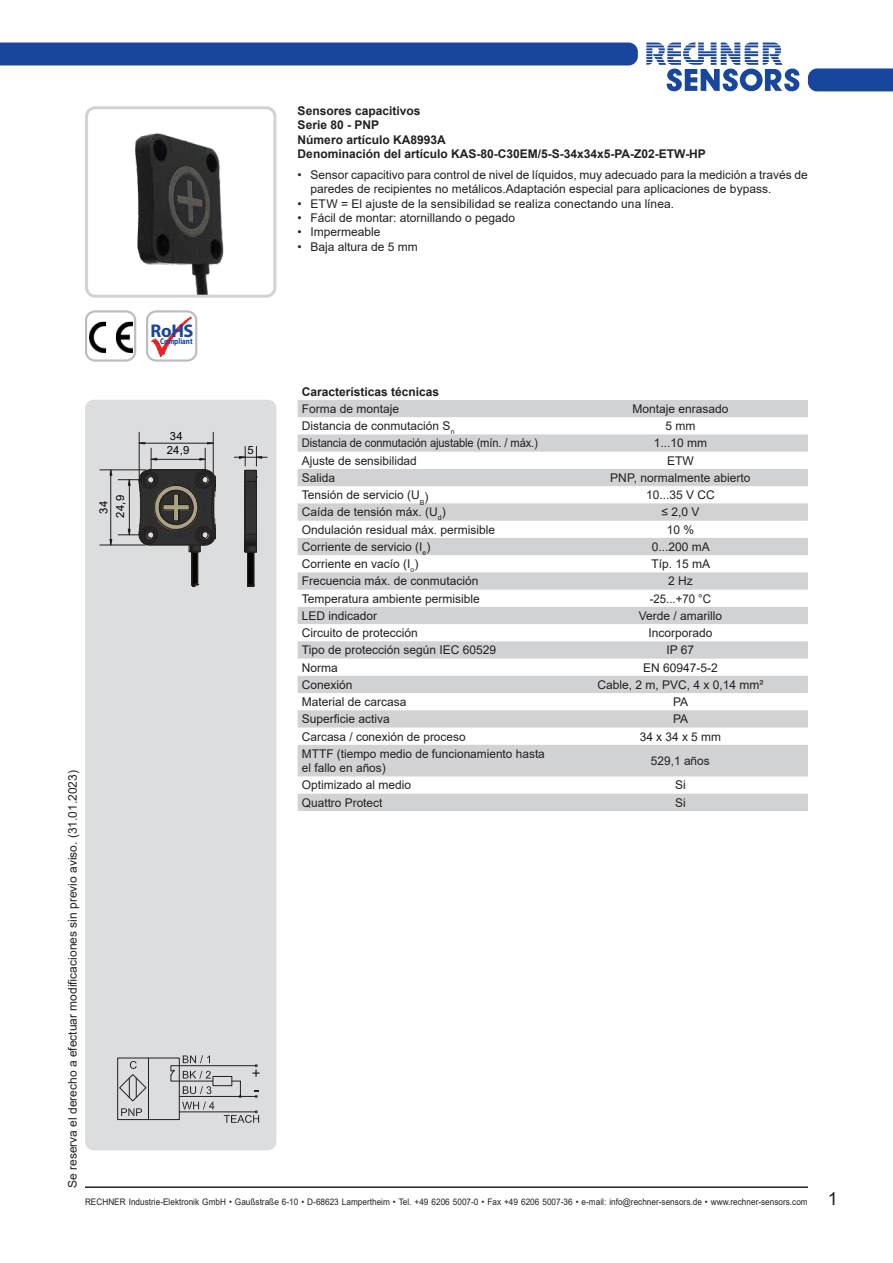
<style>
.page{position:relative;width:893px;height:1263px;background:#fff}
.page>*{position:absolute;margin:0;border:0;box-sizing:border-box;transform-origin:0 0}
.t1{font:700 18.45px "Myriad Pro";color:#18469d}
.Text_neben_Foto{font:12px/14.4px "Arial";color:#231f20}
.t2{font:700 12px "Arial";color:#231f20}
.Text_neben_Foto-2{font:12px "Arial";color:#231f20;scale:.93 1}
.Text_neben_Foto-3{font:12px "Arial";color:#231f20;scale:.95 1}
.t3{font:11.25px "Arial";letter-spacing:.005em;color:#000}
.t4{font:9px "Arial";color:#231f20;scale:.91 1}
.t5{font:700 8.55px "Myriad Pro";color:#18469d;scale:.82 1}
.t6{font:7.05px "Arial";color:#231f20}
.s1{font-size:18px}
</style>
<div class="page">
<svg style="left:646px;top:43px;width:153px;height:48px"></svg>
<div style="left:808px;top:68px;width:85px;height:23px;background:#18469d"></div>
<hr style="left:85px;top:1186px;width:723px;height:2px;background:#231f20">
<div style="left:0;top:43px;width:638px;height:22px;background:#18469d"></div>
<img style="left:89px;top:110px;width:183px;height:184px">
<div style="left:85px;top:106px;width:191px;height:192px;border:3px solid #d1d2d4;border-radius:9px"></div>
<div style="left:85px;top:400px;width:191px;height:750px;background:#dcdddf;border-radius:9px"></div>
<div style="left:85px;top:310px;width:51px;height:51px;border:2px solid #bcbdc0;border-radius:9px"></div>
<img style="left:90px;top:322px;width:42px;height:30px">
<div style="left:146px;top:310px;width:51px;height:51px;border:2px solid #bcbdc0;border-radius:9px"></div>
<img style="left:151px;top:316px;width:40px;height:40px">
<div style="left:213px;top:1076px;width:19px;height:10px;border:1px solid #231f20"></div>
<hr style="left:179px;top:1065px;width:77px;height:1px;background:#231f20">
<hr style="left:179px;top:1111px;width:77px;height:1px;background:#231f20">
<hr style="left:179px;top:1096px;width:77px;height:1px;background:#231f20">
<svg style="left:121px;top:1108px;width:21px;height:8px"></svg>
<svg style="left:182px;top:1101px;width:32px;height:8px"></svg>
<hr style="left:148px;top:1058px;width:1px;height:61px;background:#231f20">
<div style="left:117px;top:1058px;width:63px;height:62px;border:1px solid #231f20"></div>
<svg style="left:119px;top:1061px;width:28px;height:41px"></svg>
<hr style="left:179px;top:1081px;width:34px;height:1px;background:#231f20">
<svg style="left:224px;top:1110px;width:35px;height:13px"></svg>
<svg style="left:232px;top:1081px;width:10px;height:17px"></svg>
<svg style="left:255px;top:1090px;width:4px;height:8px"></svg>
<svg style="left:252px;top:1064px;width:8px;height:13px"></svg>
<svg style="left:170px;top:1055px;width:42px;height:40px"></svg>
<img style="left:189px;top:552px;width:12px;height:33px">
<img style="left:248px;top:553px;width:6px;height:31px">
<hr style="left:197px;top:552px;width:1px;height:33px;background:#231f20">
<hr style="left:191px;top:552px;width:1px;height:33px;background:#231f20">
<svg style="left:191px;top:583px;width:8px;height:4px"></svg>
<hr style="left:254px;top:552px;width:1px;height:33px;background:#231f20">
<hr style="left:247px;top:552px;width:1px;height:33px;background:#231f20">
<svg style="left:247px;top:584px;width:8px;height:3px"></svg>
<svg style="left:234px;top:446px;width:33px;height:107px"></svg>
<hr style="left:100px;top:469px;width:46px;height:1px;background:#231f20">
<hr style="left:100px;top:545px;width:46px;height:1px;background:#231f20">
<svg style="left:109px;top:442px;width:107px;height:110px"></svg>
<hr style="left:145px;top:443px;width:63px;height:1px;background:#231f20">
<hr style="left:213px;top:432px;width:1px;height:44px;background:#231f20">
<hr style="left:139px;top:432px;width:1px;height:44px;background:#231f20">
<svg style="left:298px;top:400px;width:510px;height:411px;fill:#d1d2d4"></svg>
<p class="t1" style="left:150px;top:318px;width:45px">RoHS</p>
<p class="t5" style="left:160px;top:336px;width:41px">Compliant</p>
<p class="t3" style="left:96px;top:514px;width:14px;rotate:-90deg">34</p>
<p class="t3" style="left:112px;top:518px;width:24px;rotate:-90deg">24,9</p>
<p class="t3" style="left:170px;top:428px;width:14px">34</p>
<p class="t3" style="left:167px;top:443px;width:24px">24,9</p>
<p class="t3" style="left:248px;top:442px;width:8px">5</p>
<p class="Text_neben_Foto" style="left:65px;top:1188px;width:419px;rotate:-90deg">Se reserva el derecho a efectuar modificaciones sin previo aviso. (31.01.2023)</p>
<p class="t2" style="left:298px;top:102px;width:124px">Sensores capacitivos</p>
<p class="t2" style="left:298px;top:117px;width:83px">Serie 80 - PNP</p>
<p class="t2" style="left:298px;top:131px;width:150px">Número artículo KA8993A</p>
<p class="t2" style="left:298px;top:146px;width:410px">Denominación del artículo KAS-80-C30EM/5-S-34x34x5-PA-Z02-ETW-HP</p>
<p class="Text_neben_Foto" style="left:310px;top:167px;width:499px;text-indent:-13px">• Sensor capacitivo para control de nivel de líquidos, muy adecuado para la medición a través de paredes de recipientes no metálicos.Adaptación especial para aplicaciones de bypass.</p>
<p class="Text_neben_Foto" style="left:298px;top:196px;width:378px">• ETW = El ajuste de la sensibilidad se realiza conectando una línea.</p>
<p class="Text_neben_Foto" style="left:298px;top:211px;width:219px">• Fácil de montar: atornillando o pegado</p>
<p class="Text_neben_Foto" style="left:298px;top:225px;width:84px">• Impermeable</p>
<p class="Text_neben_Foto" style="left:298px;top:239px;width:122px">• Baja altura de 5 mm</p>
<p class="t2" style="left:302px;top:383px;width:139px">Características técnicas</p>
<p class="Text_neben_Foto" style="left:302px;top:401px;width:99px">Forma de montaje</p>
<p class="Text_neben_Foto" style="left:632px;top:401px;width:98px">Montaje enrasado</p>
<p class="Text_neben_Foto" style="left:302px;top:419px;width:154px">Distancia de conmutación S<sub>n</sub></p>
<p class="Text_neben_Foto" style="left:665px;top:419px;width:31px">5 mm</p>
<p class="Text_neben_Foto-2" style="left:302px;top:435px;width:255px">Distancia de conmutación ajustable (mín. / máx.)</p>
<p class="Text_neben_Foto" style="left:654px;top:436px;width:55px">1...10 mm</p>
<p class="Text_neben_Foto" style="left:302px;top:453px;width:116px">Ajuste de sensibilidad</p>
<p class="Text_neben_Foto" style="left:667px;top:453px;width:28px">ETW</p>
<p class="Text_neben_Foto" style="left:302px;top:470px;width:35px">Salida</p>
<p class="Text_neben_Foto" style="left:610px;top:470px;width:142px">PNP, normalmente abierto</p>
<p class="Text_neben_Foto" style="left:302px;top:488px;width:120px">Tensión de servicio (U</p>
<p class="t6" style="left:420px;top:497px;width:10px">B<sup>)</sup></p>
<p class="Text_neben_Foto" style="left:646px;top:488px;width:70px">10...35 V CC</p>
<p class="Text_neben_Foto" style="left:302px;top:505px;width:145px">Caída de tensión máx. (U<sub>d</sub>)</p>
<p class="Text_neben_Foto" style="left:661px;top:505px;width:39px">≤ 2,0 V</p>
<p class="Text_neben_Foto" style="left:302px;top:522px;width:195px">Ondulación residual máx. permisible</p>
<p class="Text_neben_Foto" style="left:667px;top:522px;width:29px">10 %</p>
<p class="Text_neben_Foto" style="left:302px;top:539px;width:130px">Corriente de servicio (I<sub>e</sub>)</p>
<p class="Text_neben_Foto" style="left:652px;top:539px;width:60px">0...200 mA</p>
<p class="Text_neben_Foto" style="left:302px;top:557px;width:118px">Corriente en vacío (I<sub>o</sub>)</p>
<p class="Text_neben_Foto" style="left:651px;top:557px;width:60px">Típ. 15 mA</p>
<p class="Text_neben_Foto" style="left:302px;top:574px;width:178px">Frecuencia máx. de conmutación</p>
<p class="Text_neben_Foto" style="left:668px;top:574px;width:26px">2 Hz</p>
<p class="Text_neben_Foto" style="left:302px;top:591px;width:180px">Temperatura ambiente permisible</p>
<p class="Text_neben_Foto-3" style="left:650px;top:590px;width:66px">-25...+70 °C</p>
<p class="Text_neben_Foto" style="left:302px;top:608px;width:77px">LED indicador</p>
<p class="Text_neben_Foto" style="left:639px;top:608px;width:85px">Verde / amarillo</p>
<p class="Text_neben_Foto" style="left:302px;top:626px;width:118px">Circuito de protección</p>
<p class="Text_neben_Foto" style="left:648px;top:626px;width:66px">Incorporado</p>
<p class="Text_neben_Foto" style="left:302px;top:643px;width:196px">Tipo de protección según IEC 60529</p>
<p class="Text_neben_Foto" style="left:666px;top:643px;width:29px">IP 67</p>
<p class="Text_neben_Foto" style="left:302px;top:660px;width:37px">Norma</p>
<p class="Text_neben_Foto" style="left:643px;top:660px;width:76px">EN 60947-5-2</p>
<p class="Text_neben_Foto" style="left:302px;top:677px;width:52px">Conexión</p>
<p class="Text_neben_Foto" style="left:597px;top:677px;width:168px">Cable, 2 m, PVC, 4 x 0,14 mm²</p>
<p class="Text_neben_Foto" style="left:302px;top:695px;width:106px">Material de carcasa</p>
<p class="Text_neben_Foto" style="left:673px;top:695px;width:17px">PA</p>
<p class="Text_neben_Foto" style="left:302px;top:712px;width:90px">Superficie activa</p>
<p class="Text_neben_Foto" style="left:673px;top:712px;width:17px">PA</p>
<p class="Text_neben_Foto" style="left:302px;top:729px;width:165px">Carcasa / conexión de proceso</p>
<p class="Text_neben_Foto" style="left:640px;top:729px;width:83px">34 x 34 x 5 mm</p>
<p class="Text_neben_Foto" style="left:302px;top:746px;width:244px">MTTF (tiempo medio de funcionamiento hasta el fallo en años)</p>
<p class="Text_neben_Foto" style="left:651px;top:753px;width:60px">529,1 años</p>
<p class="Text_neben_Foto" style="left:302px;top:778px;width:111px">Optimizado al medio</p>
<p class="Text_neben_Foto" style="left:675px;top:778px;width:12px">Si</p>
<p class="Text_neben_Foto" style="left:302px;top:795px;width:82px">Quattro Protect</p>
<p class="Text_neben_Foto" style="left:675px;top:795px;width:12px">Si</p>
<p class="t4" style="left:85px;top:1195px;width:829px">RECHNER Industrie-Elektronik GmbH • Gaußstraße 6-10 • D-68623 Lampertheim • Tel. +49 6206 5007-0 • Fax +49 6206 5007-36 • e-mail: info@rechner-sensors.de • www.rechner-sensors.com <span class="s1">1</span></p>
</div>
